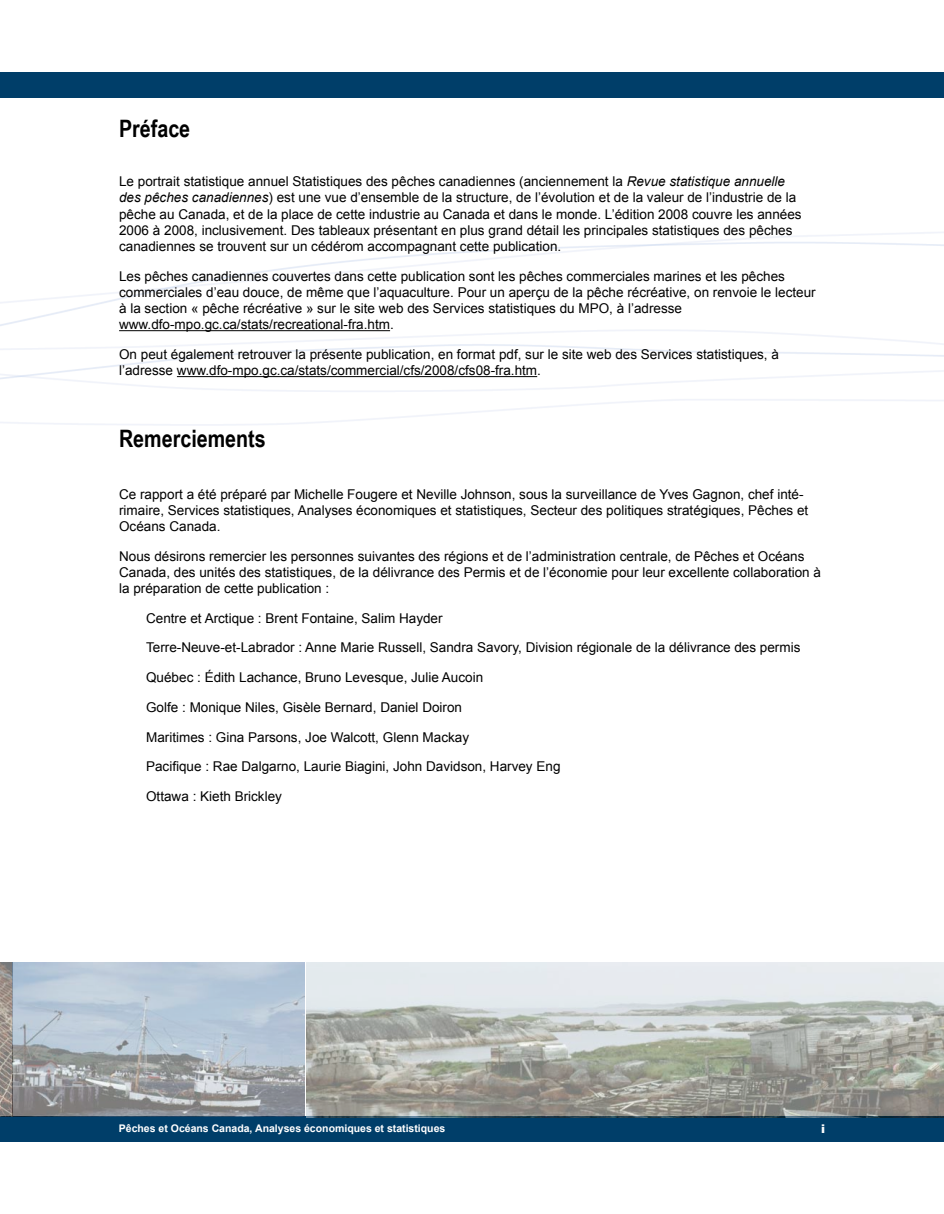
<style>
.page{position:relative;width:944px;height:1214px;background:#fff}
.page>*{position:absolute;margin:0;border:0;box-sizing:border-box;transform-origin:0 0}
.t1{font:700 24px "Arial Narrow";color:#000}
.t2{font:13.5px/16.2px "Arial";color:#000}
.t3{font:900 12px "Arial";color:#fff}
.t4{font:700 10.5px "Arial";color:#fff}
.s1{font-style:italic}
</style>
<div class="page">
<div style="left:13px;top:1116px;width:931px;height:25px;background:#003e69"></div>
<div style="left:0;top:1116px;width:13px;height:25px;background:#003e69"></div>
<div style="left:0;top:73px;width:14px;height:25px;background:#003e69"></div>
<div style="left:14px;top:73px;width:930px;height:25px;background:#003e69"></div>
<hr style="left:119px;top:330px;width:271px;height:1px;background:#000">
<hr style="left:177px;top:376px;width:360px;height:1px;background:#000">
<img style="left:0;top:962px;width:304px;height:154px">
<img style="left:307px;top:963px;width:637px;height:154px">
<h1 class="t1" style="left:119px;top:110px;width:73px">Préface</h1>
<p class="t2" style="left:119px;top:173px;width:684px">Le portrait statistique annuel Statistiques des pêches canadiennes (anciennement la <span class="s1">Revue statistique annuelle des pêches canadiennes</span>) est une vue d’ensemble de la structure, de l’évolution et de la valeur de l’industrie de la pêche au Canada, et de la place de cette industrie au Canada et dans le monde. L’édition 2008 couvre les années 2006 à 2008, inclusivement. Des tableaux présentant en plus grand détail les principales statistiques des pêches canadiennes se trouvent sur un cédérom accompagnant cette publication.</p>
<p class="t2" style="left:119px;top:268px;width:698px">Les pêches canadiennes couvertes dans cette publication sont les pêches commerciales marines et les pêches commerciales d’eau douce, de même que l’aquaculture. Pour un aperçu de la pêche récréative, on renvoie le lecteur à la section « pêche récréative » sur le site web des Services statistiques du MPO, à l’adresse www.dfo-mpo.gc.ca/stats/recreational-fra.htm.</p>
<p class="t2" style="left:119px;top:346px;width:661px">On peut également retrouver la présente publication, en format pdf, sur le site web des Services statistiques, à l’adresse www.dfo-mpo.gc.ca/stats/commercial/cfs/2008/cfs08-fra.htm.</p>
<h1 class="t1" style="left:119px;top:420px;width:148px">Remerciements</h1>
<p class="t2" style="left:119px;top:486px;width:690px">Ce rapport a été préparé par Michelle Fougere et Neville Johnson, sous la surveillance de Yves Gagnon, chef inté&shy;rimaire, Services statistiques, Analyses économiques et statistiques, Secteur des politiques stratégiques, Pêches et<br>Océans Canada.</p>
<p class="t2" style="left:119px;top:548px;width:703px">Nous désirons remercier les personnes suivantes des régions et de l’administration centrale, de Pêches et Océans<br>Canada, des unités des statistiques, de la délivrance des Permis et de l’économie pour leur excellente collaboration à la préparation de cette publication :</p>
<p class="t2" style="left:146px;top:610px;width:298px">Centre et Arctique : Brent Fontaine, Salim Hayder</p>
<p class="t2" style="left:146px;top:633px;width:656px;line-height:29.7px">Terre-Neuve-et-Labrador : Anne Marie Russell, Sandra Savory, Division régionale de la délivrance des permis<br>Québec : Édith Lachance, Bruno Levesque, Julie Aucoin</p>
<p class="t2" style="left:146px;top:692px;width:416px;line-height:29.7px">Golfe : Monique Niles, Gisèle Bernard, Daniel Doiron<br>Maritimes : Gina Parsons, Joe Walcott, Glenn Mackay<br>Pacifique : Rae Dalgarno, Laurie Biagini, John Davidson, Harvey Eng Ottawa : Kieth Brickley</p>
<p class="t4" style="left:119px;top:1121px;width:328px">Pêches et Océans Canada, Analyses économiques et statistiques</p>
<p class="t3" style="left:821px;top:1120px;width:5px">i</p>
</div>
